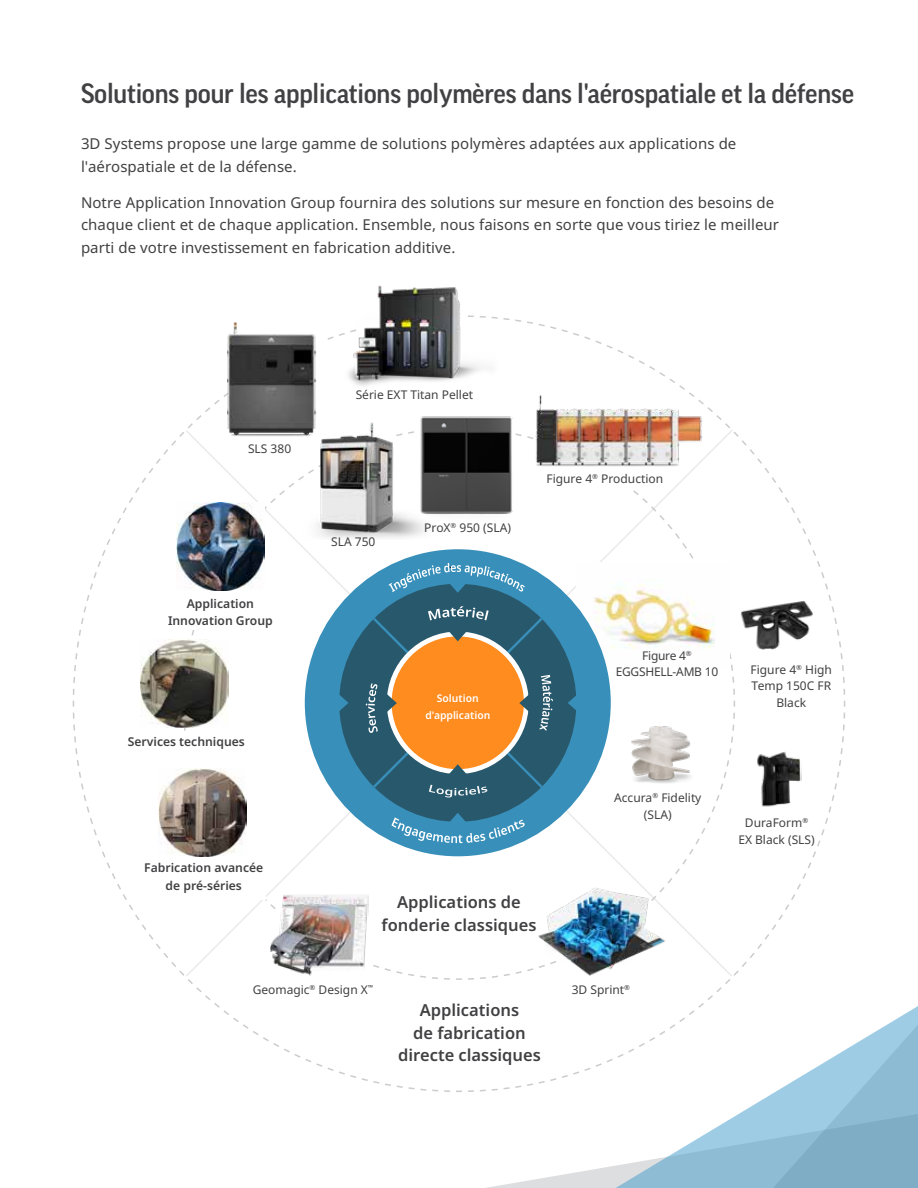
<style>
.page{position:relative;width:918px;height:1188px;background:#fff}
.page>*{position:absolute;margin:0;border:0;box-sizing:border-box;transform-origin:0 0}
.t1{font:500 27px "Good Pro";letter-spacing:-.01em;color:#414042}
.t2{font:600 16.5px/22.5px "Noto Sans";color:#414042;text-align:center}
.t3{font:15px/22.5px "Noto Sans";letter-spacing:.005em;color:#414042}
.t4{font:600 12.15px/17.5px "Noto Sans";color:#414042;text-align:center}
.t5{font:12px/16.5px "Noto Sans";color:#414042;text-align:center}
.t6{font:12px/16.5px "Noto Sans";letter-spacing:-.02em;color:#414042;text-align:center}
.t7{font:600 10.5px/17px "Noto Sans";color:#fff;text-align:center}
</style>
<div class="page">
<svg style="left:184px;top:430px;width:550px;height:548px"></svg>
<svg style="left:284px;top:1048px;width:266px;height:140px"></svg>
<svg style="left:550px;top:949px;width:368px;height:239px"></svg>
<img style="left:576px;top:562px;width:153px;height:106px">
<img style="left:757px;top:752px;width:44px;height:55px">
<img style="left:740px;top:601px;width:73px;height:49px">
<img style="left:617px;top:721px;width:85px;height:67px">
<div style="left:305px;top:549px;width:306px;height:307px;background:#388fb9;border-radius:50%"></div>
<div style="left:339px;top:584px;width:237px;height:238px;background:#28586c;border-radius:50%"></div>
<svg style="left:339px;top:685px;width:9px;height:35px"></svg>
<svg style="left:568px;top:685px;width:8px;height:35px"></svg>
<svg style="left:389px;top:563px;width:136px;height:30px"></svg>
<svg style="left:391px;top:813px;width:134px;height:30px"></svg>
<svg style="left:364px;top:606px;width:189px;height:192px"></svg>
<img style="left:270px;top:880px;width:99px;height:98px">
<img style="left:528px;top:878px;width:147px;height:102px">
<img style="left:227px;top:322px;width:90px;height:121px">
<div style="left:540px;top:427px;width:91px;height:63px;background:#fff"></div>
<img style="left:529px;top:392px;width:181px;height:79px">
<img style="left:462px;top:416px;width:59px;height:109px">
<div style="left:162px;top:590px;width:117px;height:39px;background:#fff"></div>
<div style="left:101px;top:733px;width:171px;height:43px;background:#fff"></div>
<div style="left:142px;top:848px;width:124px;height:52px;background:#fff"></div>
<div style="left:153px;top:768px;width:100px;height:89px;background:#fff"></div>
<img style="left:158px;top:768px;width:89px;height:89px">
<img style="left:176px;top:502px;width:89px;height:88px">
<div style="left:135px;top:639px;width:99px;height:89px;background:#fff"></div>
<img style="left:141px;top:639px;width:87px;height:89px">
<img style="left:339px;top:285px;width:170px;height:101px">
<img style="left:253px;top:411px;width:209px;height:129px">
<h1 class="t1" style="left:81px;top:78px;width:775px">Solutions pour les applications polymères dans l'aérospatiale et la défense</h1>
<p class="t3" style="left:81px;top:132px;width:657px">3D Systems propose une large gamme de solutions polymères adaptées aux applications de l'aérospatiale et de la défense.</p>
<p class="t3" style="left:81px;top:191px;width:700px">Notre Application Innovation Group fournira des solutions sur mesure en fonction des besoins de chaque client et de chaque application. Ensemble, nous faisons en sorte que vous tiriez le meilleur parti de votre investissement en fabrication additive.</p>
<p class="t5" style="left:248px;top:440px;width:45px">SLS 380</p>
<p class="t4" style="left:168px;top:595px;width:106px">Application<br>Innovation Group</p>
<p class="t4" style="left:128px;top:733px;width:119px">Services techniques</p>
<p class="t4" style="left:144px;top:859px;width:121px">Fabrication avancée de pré-séries</p>
<p class="t5" style="left:356px;top:386px;width:119px">Série EXT Titan Pellet</p>
<p class="t5" style="left:331px;top:533px;width:46px">SLA 750</p>
<p class="t5" style="left:424px;top:519px;width:88px">ProX<sup>®</sup> 950 (SLA)</p>
<p class="t5" style="left:547px;top:470px;width:118px">Figure 4<sup>®</sup> Production</p>
<p class="t7" style="left:425px;top:690px;width:67px">Solution d'application</p>
<p class="t2" style="left:382px;top:892px;width:156px">Applications de fonderie classiques</p>
<p class="t6" style="left:616px;top:647px;width:104px">Figure 4<sup>®<br></sup>EGGSHELL-AMB 10</p>
<p class="t5" style="left:614px;top:789px;width:89px">Accura<sup>®</sup> Fidelity (SLA)</p>
<p class="t5" style="left:253px;top:981px;width:122px">Geomagic<sup>®</sup> Design X<sup>™</sup></p>
<p class="t5" style="left:572px;top:981px;width:60px">3D Sprint<sup>®</sup></p>
<p class="t2" style="left:398px;top:999px;width:144px">Applications<br>de fabrication directe classiques</p>
<p class="t5" style="left:751px;top:661px;width:83px">Figure 4<sup>®</sup> High<br>Temp 150C FR<br>Black</p>
<p class="t5" style="left:738px;top:814px;width:78px">DuraForm<sup>®<br></sup>EX Black (SLS)</p>
</div>
